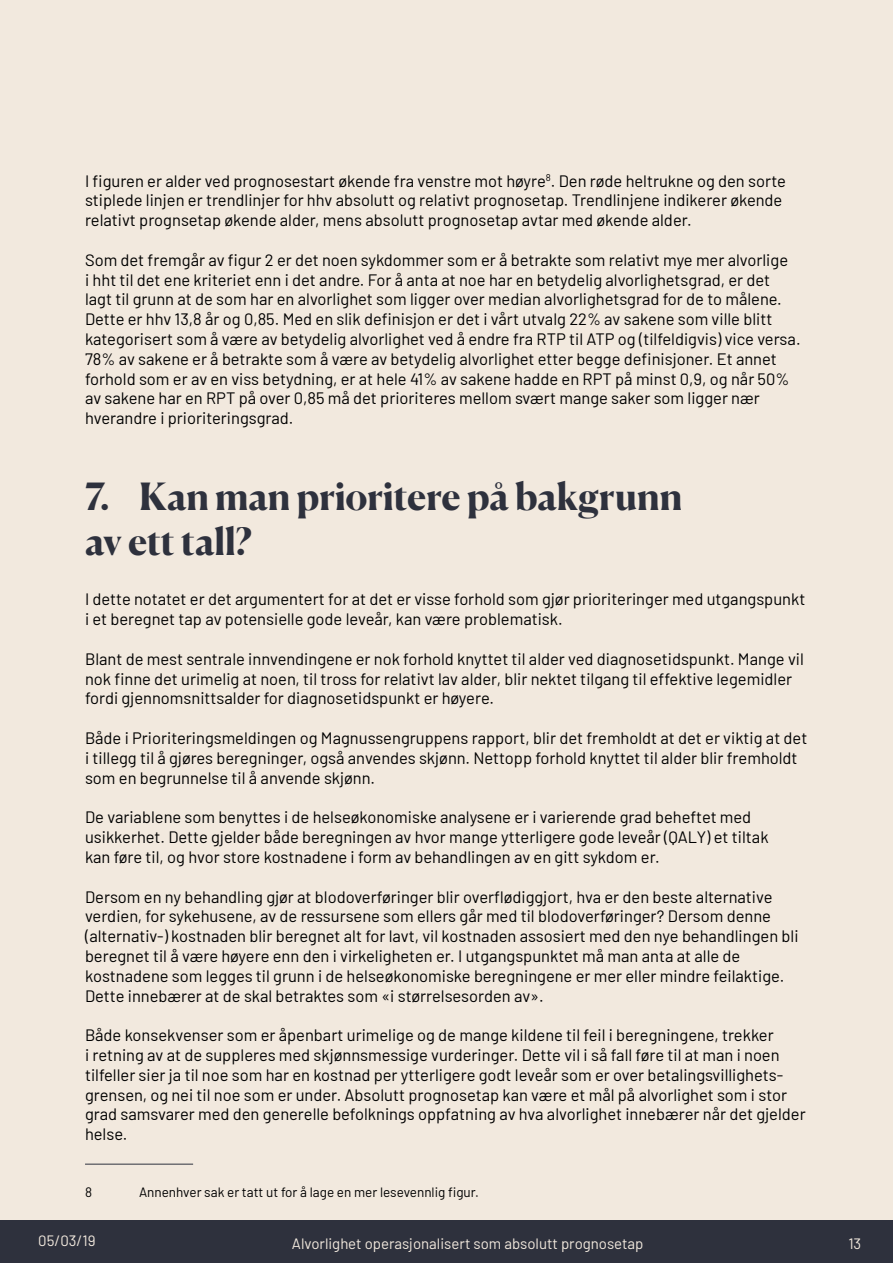
<style>
.page{position:relative;width:893px;height:1263px;background:#f2e9de}
.page>*{position:absolute;margin:0;border:0;box-sizing:border-box;transform-origin:0 0}
.t1{font:700 37.5px/45px "Canela";letter-spacing:-.005em;color:#2e313d}
.t2{font:16.5px/19.8px "Barlow";color:#000}
.t3{font:15px "Barlow";color:#f2e9de}
.t4{font:13.5px "Barlow";color:#000}
</style>
<div class="page">
<div style="left:0;top:1220px;width:893px;height:43px;background:#2e313d"></div>
<hr style="left:85px;top:1164px;width:108px;height:1px;background:#2e313d">
<p class="t2" style="left:85px;top:169px;width:702px">I figuren er alder ved prognosestart økende fra venstre mot høyre<sup>8</sup>. Den røde heltrukne og den sorte stiplede linjen er trendlinjer for hhv absolutt og relativt prognosetap. Trendlinjene indikerer økende relativt prognsetap økende alder, mens absolutt prognosetap avtar med økende alder.</p>
<p class="t2" style="left:85px;top:249px;width:717px">Som det fremgår av figur 2 er det noen sykdommer som er å betrakte som relativt mye mer alvorlige<br>i hht til det ene kriteriet enn i det andre. For å anta at noe har en betydelig alvorlighetsgrad, er det lagt til grunn at de som har en alvorlighet som ligger over median alvorlighetsgrad for de to målene.<br>Dette er hhv 13,8 år og 0,85. Med en slik definisjon er det i vårt utvalg 22% av sakene som ville blitt kategorisert som å være av betydelig alvorlighet ved å endre fra RTP til ATP og (tilfeldigvis) vice versa.<br>78% av sakene er å betrakte som å være av betydelig alvorlighet etter begge definisjoner. Et annet forhold som er av en viss betydning, er at hele 41% av sakene hadde en RPT på minst 0,9, og når 50% av sakene har en RPT på over 0,85 må det prioriteres mellom svært mange saker som ligger nær hverandre i prioriteringsgrad.</p>
<h1 class="t1" style="left:85px;top:471px;width:599px">7. Kan man prioritere på bakgrunn av ett tall?</h1>
<p class="t2" style="left:85px;top:588px;width:722px">I dette notatet er det argumentert for at det er visse forhold som gjør prioriteringer med utgangspunkt i et beregnet tap av potensielle gode leveår, kan være problematisk.</p>
<p class="t2" style="left:85px;top:648px;width:720px">Blant de mest sentrale innvendingene er nok forhold knyttet til alder ved diagnosetidspunkt. Mange vil nok finne det urimelig at noen, til tross for relativt lav alder, blir nektet tilgang til effektive legemidler fordi gjennomsnittsalder for diagnosetidspunkt er høyere.</p>
<p class="t2" style="left:85px;top:727px;width:724px">Både i Prioriteringsmeldingen og Magnussengruppens rapport, blir det fremholdt at det er viktig at det i tillegg til å gjøres beregninger, også anvendes skjønn. Nettopp forhold knyttet til alder blir fremholdt som en begrunnelse til å anvende skjønn.</p>
<p class="t2" style="left:85px;top:806px;width:685px">De variablene som benyttes i de helseøkonomiske analysene er i varierende grad beheftet med usikkerhet. Dette gjelder både beregningen av hvor mange ytterligere gode leveår (QALY) et tiltak kan føre til, og hvor store kostnadene i form av behandlingen av en gitt sykdom er.</p>
<p class="t2" style="left:85px;top:885px;width:715px">Dersom en ny behandling gjør at blodoverføringer blir overflødiggjort, hva er den beste alternative verdien, for sykehusene, av de ressursene som ellers går med til blodoverføringer? Dersom denne (alternativ-) kostnaden blir beregnet alt for lavt, vil kostnaden assosiert med den nye behandlingen bli beregnet til å være høyere enn den i virkeligheten er. I utgangspunktet må man anta at alle de kostnadene som legges til grunn i de helseøkonomiske beregningene er mer eller mindre feilaktige.<br>Dette innebærer at de skal betraktes som «i størrelsesorden av».</p>
<p class="t2" style="left:85px;top:1024px;width:722px">Både konsekvenser som er åpenbart urimelige og de mange kildene til feil i beregningene, trekker<br>i retning av at de suppleres med skjønnsmessige vurderinger. Dette vil i så fall føre til at man i noen tilfeller sier ja til noe som har en kostnad per ytterligere godt leveår som er over betalingsvillighets&shy;grensen, og nei til noe som er under. Absolutt prognosetap kan være et mål på alvorlighet som i stor grad samsvarer med den generelle befolknings oppfatning av hva alvorlighet innebærer når det gjelder helse.</p>
<p class="t4" style="left:85px;top:1182px;width:9px">8</p>
<p class="t4" style="left:139px;top:1182px;width:341px">Annenhver sak er tatt ut for å lage en mer lesevennlig figur.</p>
<p class="t3" style="left:38px;top:1230px;width:59px">05/03/19</p>
<p class="t3" style="left:292px;top:1233px;width:353px">Alvorlighet operasjonalisert som absolutt prognosetap</p>
<p class="t3" style="left:848px;top:1233px;width:14px">13</p>
</div>
